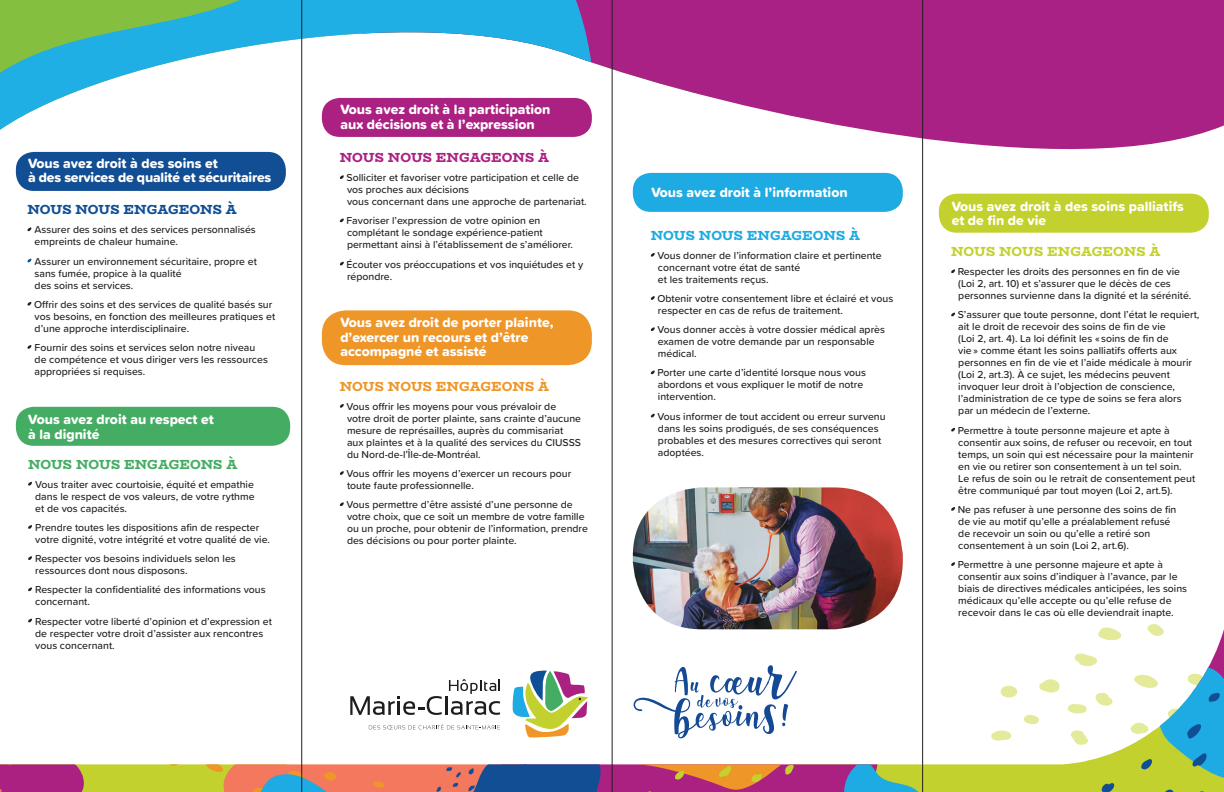
<style>
.page{position:relative;width:1224px;height:792px;background:#fff}
.page>*{position:absolute;margin:0;border:0;box-sizing:border-box;transform-origin:0 0}
.t1{font:14px/14.5px "Proxima Soft Extrabld";color:#fff}
.t2{font:800 13.2px "Bio Rhyme";color:#114e94}
.t3{font:800 13.2px "Bio Rhyme";color:#44ad63}
.t4{font:800 13.2px "Bio Rhyme";color:#ab2182}
.t5{font:800 13.2px "Bio Rhyme";color:#ef9628}
.t6{font:800 13.2px "Bio Rhyme";color:#1eaae2}
.t7{font:800 13.2px "Bio Rhyme";color:#c3d12e}
.t8{font:500 10.5px/12px "Proxima Soft";color:#231f20}
</style>
<div class="page">
<svg style="left:923px;top:629px;width:51px;height:163px"></svg>
<svg style="left:611px;top:629px;width:229px;height:161px"></svg>
<svg style="left:840px;top:761px;width:122px;height:31px;background:#95bd80"></svg>
<div style="left:86px;top:764px;width:135px;height:28px;background:#c3d12e"></div>
<svg style="left:0;top:764px;width:86px;height:28px;background:#ad2c7d"></svg>
<svg style="left:221px;top:629px;width:81px;height:163px"></svg>
<svg style="left:205px;top:761px;width:18px;height:11px"></svg>
<svg style="left:221px;top:724px;width:12px;height:8px"></svg>
<svg style="left:164px;top:764px;width:15px;height:2px"></svg>
<svg style="left:824px;top:727px;width:11px;height:10px"></svg>
<svg style="left:974px;top:624px;width:250px;height:168px"></svg>
<svg style="left:633px;top:80px;width:591px;height:107px"></svg>
<div style="left:630px;top:0;width:594px;height:80px;background:#aa2186"></div>
<svg style="left:0;top:0;width:630px;height:187px"></svg>
<svg style="left:27px;top:227px;width:4px;height:4px"></svg>
<svg style="left:27px;top:302px;width:4px;height:4px"></svg>
<svg style="left:27px;top:345px;width:4px;height:4px"></svg>
<svg style="left:28px;top:482px;width:4px;height:4px"></svg>
<svg style="left:28px;top:525px;width:4px;height:4px"></svg>
<svg style="left:28px;top:556px;width:4px;height:4px"></svg>
<svg style="left:28px;top:587px;width:4px;height:4px"></svg>
<div style="left:16px;top:407px;width:274px;height:39px;background:#44ad63;border-radius:18px"></div>
<div style="left:16px;top:152px;width:270px;height:39px;background:#114e94;border-radius:18px"></div>
<div style="left:322px;top:98px;width:270px;height:39px;background:#ab2182;border-radius:18px"></div>
<svg style="left:340px;top:175px;width:4px;height:4px"></svg>
<svg style="left:340px;top:218px;width:4px;height:4px"></svg>
<svg style="left:340px;top:404px;width:4px;height:4px"></svg>
<svg style="left:340px;top:471px;width:4px;height:4px"></svg>
<svg style="left:340px;top:502px;width:4px;height:4px"></svg>
<svg style="left:651px;top:253px;width:4px;height:4px"></svg>
<svg style="left:651px;top:296px;width:4px;height:4px"></svg>
<svg style="left:651px;top:327px;width:4px;height:4px"></svg>
<svg style="left:651px;top:370px;width:4px;height:4px"></svg>
<div style="left:633px;top:173px;width:270px;height:39px;background:#1eaae2;border-radius:18px"></div>
<svg style="left:951px;top:269px;width:4px;height:4px"></svg>
<svg style="left:951px;top:312px;width:4px;height:4px"></svg>
<svg style="left:951px;top:428px;width:4px;height:4px"></svg>
<svg style="left:951px;top:507px;width:4px;height:4px"></svg>
<svg style="left:951px;top:562px;width:4px;height:4px"></svg>
<div style="left:939px;top:194px;width:270px;height:39px;background:#c3d12e;border-radius:18px"></div>
<div style="left:322px;top:310px;width:270px;height:55px;background:#ef9628;border-radius:24px"></div>
<svg style="left:245px;top:662px;width:555px;height:130px"></svg>
<img style="left:633px;top:487px;width:270px;height:142px">
<hr style="left:922px;top:0;width:1px;height:792px;background:#231f20">
<hr style="left:302px;top:0;width:1px;height:792px;background:#231f20">
<hr style="left:612px;top:0;width:1px;height:792px;background:#231f20">
<h1 class="t1" style="left:28px;top:155px;width:245px">Vous avez droit à des soins et<br>à des services de qualité et sécuritaires</h1>
<p class="t2" style="left:28px;top:199px;width:211px">NOUS NOUS ENGAGEONS À</p>
<p class="t8" style="left:35px;top:223px;width:223px">Assurer des soins et des services personnalisés empreints de chaleur humaine.</p>
<p class="t8" style="left:35px;top:255px;width:224px">Assurer un environnement sécuritaire, propre et sans fumée, propice à la qualité<br>des soins et services.</p>
<p class="t8" style="left:34px;top:298px;width:243px">Offrir des soins et des services de qualité basés sur vos besoins, en fonction des meilleures pratiques et d’une approche interdisciplinaire.</p>
<p class="t8" style="left:35px;top:341px;width:235px">Fournir des soins et services selon notre niveau de compétence et vous diriger vers les ressources appropriées si requises.</p>
<h1 class="t1" style="left:28px;top:412px;width:187px">Vous avez droit au respect et à la dignité</h1>
<p class="t3" style="left:28px;top:454px;width:211px">NOUS NOUS ENGAGEONS À</p>
<p class="t8" style="left:35px;top:478px;width:221px;text-align:justify">Vous traiter avec courtoisie, équité et empathie dans le respect de vos valeurs, de votre rythme et de vos capacités.</p>
<p class="t8" style="left:35px;top:521px;width:236px">Prendre toutes les dispositions afin de respecter votre dignité, votre intégrité et votre qualité de vie.</p>
<p class="t8" style="left:35px;top:552px;width:202px">Respecter vos besoins individuels selon les ressources dont nous disposons.</p>
<p class="t8" style="left:35px;top:583px;width:232px">Respecter la confidentialité des informations vous concernant.</p>
<p class="t8" style="left:35px;top:615px;width:238px">Respecter votre liberté d’opinion et d’expression et de respecter votre droit d’assister aux rencontres vous concernant.</p>
<h1 class="t1" style="left:340px;top:102px;width:212px">Vous avez droit à la participation aux décisions et à l’expression</h1>
<p class="t4" style="left:340px;top:147px;width:211px">NOUS NOUS ENGAGEONS À</p>
<p class="t8" style="left:346px;top:171px;width:242px">Solliciter et favoriser votre participation et celle de vos proches aux décisions<br>vous concernant dans une approche de partenariat.</p>
<p class="t8" style="left:346px;top:214px;width:228px">Favoriser l’expression de votre opinion en complétant le sondage expérience-patient permettant ainsi à l’établissement de s’améliorer.</p>
<p class="t8" style="left:346px;top:258px;width:238px">Écouter vos préoccupations et vos inquiétudes et y répondre.</p>
<h1 class="t1" style="left:340px;top:315px;width:215px">Vous avez droit de porter plainte, d’exercer un recours et d’être accompagné et assisté</h1>
<p class="t5" style="left:340px;top:376px;width:211px">NOUS NOUS ENGAGEONS À</p>
<p class="t8" style="left:346px;top:400px;width:236px">Vous offrir les moyens pour vous prévaloir de votre droit de porter plainte, sans crainte d’aucune mesure de représailles, auprès du commisariat aux plaintes et à la qualité des services du CIUSSS du Nord-de-l’Île-de-Montréal.</p>
<p class="t8" style="left:346px;top:467px;width:226px">Vous offrir les moyens d’exercer un recours pour toute faute professionnelle.</p>
<p class="t8" style="left:346px;top:498px;width:243px">Vous permettre d’être assisté d’une personne de votre choix, que ce soit un membre de votre famille ou un proche, pour obtenir de l’information, prendre des décisions ou pour porter plainte.</p>
<h1 class="t1" style="left:651px;top:185px;width:198px">Vous avez droit à l’information</h1>
<p class="t6" style="left:651px;top:225px;width:211px">NOUS NOUS ENGAGEONS À</p>
<p class="t8" style="left:657px;top:249px;width:226px">Vous donner de l’information claire et pertinente concernant votre état de santé<br>et les traitements reçus.</p>
<p class="t8" style="left:657px;top:292px;width:237px">Obtenir votre consentement libre et éclairé et vous respecter en cas de refus de traitement.</p>
<p class="t8" style="left:657px;top:323px;width:229px">Vous donner accès à votre dossier médical après examen de votre demande par un responsable médical.</p>
<p class="t8" style="left:657px;top:366px;width:210px">Porter une carte d’identité lorsque nous vous abordons et vous expliquer le motif de notre intervention.</p>
<p class="t8" style="left:657px;top:410px;width:230px">Vous informer de tout accident ou erreur survenu dans les soins prodigués, de ses conséquences probables et des mesures correctives qui seront adoptées.</p>
<h1 class="t1" style="left:952px;top:199px;width:234px">Vous avez droit à des soins palliatifs et de fin de vie</h1>
<p class="t7" style="left:951px;top:241px;width:211px">NOUS NOUS ENGAGEONS À</p>
<p class="t8" style="left:958px;top:265px;width:235px">Respecter les droits des personnes en fin de vie (Loi 2, art. 10) et s’assurer que le décès de ces personnes survienne dans la dignité et la sérénité.</p>
<p class="t8" style="left:958px;top:308px;width:243px">S’assurer que toute personne, dont l’état le requiert, ait le droit de recevoir des soins de fin de vie<br>(Loi 2, art. 4). La loi définit les « soins de fin de<br>vie » comme étant les soins palliatifs offerts aux personnes en fin de vie et l’aide médicale à mourir (Loi 2, art.3). À ce sujet, les médecins peuvent invoquer leur droit à l’objection de conscience, l’administration de ce type de soins se fera alors<br>par un médecin de l’externe.</p>
<p class="t8" style="left:958px;top:424px;width:239px">Permettre à toute personne majeure et apte à consentir aux soins, de refuser ou recevoir, en tout temps, un soin qui est nécessaire pour la maintenir en vie ou retirer son consentement à un tel soin.<br>Le refus de soin ou le retrait de consentement peut être communiqué par tout moyen (Loi 2, art.5).</p>
<p class="t8" style="left:958px;top:503px;width:220px">Ne pas refuser à une personne des soins de fin de vie au motif qu’elle a préalablement refusé de recevoir un soin ou qu’elle a retiré son consentement à un soin (Loi 2, art.6).</p>
<p class="t8" style="left:958px;top:558px;width:231px">Permettre à une personne majeure et apte à consentir aux soins d’indiquer à l’avance, par le biais de directives médicales anticipées, les soins médicaux qu’elle accepte ou qu’elle refuse de recevoir dans le cas où elle deviendrait inapte.</p>
</div>
